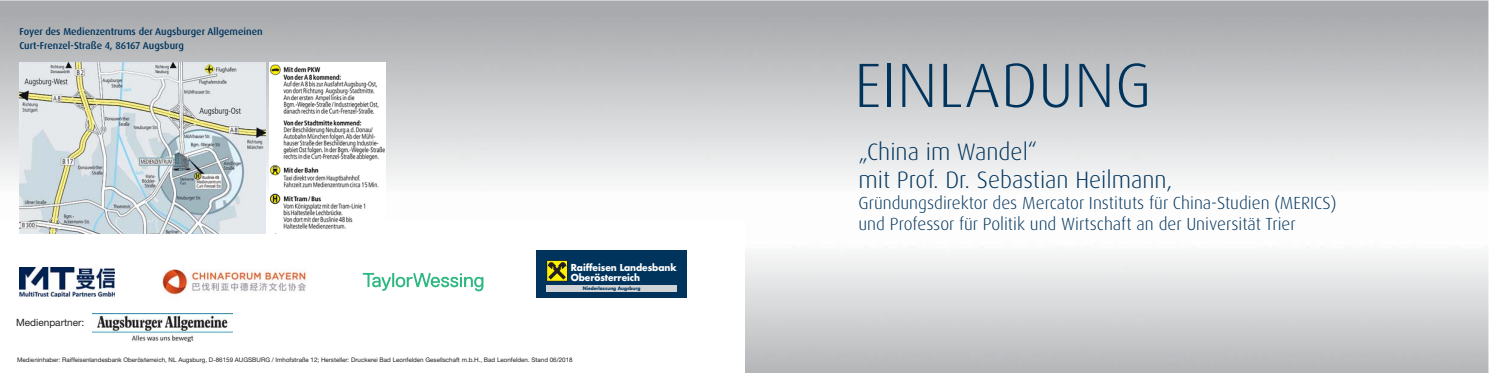
<style>
.page{position:relative;width:1489px;height:373px;background:#fff}
.page>*{position:absolute;margin:0;border:0;box-sizing:border-box;transform-origin:0 0}
.t1{font:300 62.5px "Dax Pro";letter-spacing:.01em;color:#00345d}
.t2{font:300 23.75px/28.5px "Dax Pro";color:#00345d}
.t3{font:300 17.5px/21px "Dax Pro";color:#00345d}
.t4{font:500 10px/13.8px "Dax Pro";color:#00345d}
.t5{font:10px "Helvetica Neue LT Pro";color:#231f20}
.t6{font:700 9.38px/9.4px "Futura LT Pro";letter-spacing:-.01em;color:#fff}
.t7{font:6.25px "Helvetica Neue LT Pro";color:#231f20}
.t8{font:700 4.62px "Futura";color:#00345d}
</style>
<div class="page">
<img style="left:0;top:0;width:1488px;height:372px">
<div style="left:0;top:219px;width:744px;height:153px;background:#fff"></div>
<img style="left:93px;top:313px;width:139px;height:28px">
<img style="left:19px;top:62px;width:246px;height:171px">
<img style="left:269px;top:62px;width:116px;height:167px">
<div style="left:537px;top:250px;width:150px;height:47px;background:#00345d"></div>
<svg style="left:546px;top:260px;width:22px;height:21px"></svg>
<svg style="left:547px;top:261px;width:20px;height:19px"></svg>
<svg style="left:548px;top:261px;width:18px;height:18px"></svg>
<div style="left:546px;top:285px;width:131px;height:6px;background:#d1d3d4"></div>
<img style="left:162px;top:269px;width:145px;height:27px">
<svg style="left:363px;top:273px;width:120px;height:18px"></svg>
<img style="left:20px;top:268px;width:95px;height:28px">
<h3 class="t4" style="left:19px;top:25px;width:245px">Foyer des Medienzentrums der Augsburger Allgemeinen<br>Curt-Frenzel-Straße 4, 86167 Augsburg</h3>
<h3 class="t5" style="left:16px;top:318px;width:69px">Medienpartner:</h3>
<h3 class="t6" style="left:571px;top:263px;width:107px">Raiffeisen Landesbank<br>Oberösterreich</h3>
<p class="t8" style="left:583px;top:286px;width:59px">Niederlassung Augsburg</p>
<p class="t7" style="left:17px;top:357px;width:557px">Medieninhaber: Raiffeisenlandesbank Oberösterreich, NL Augsburg, D-86159 AUGSBURG / Imhofstraße 12; Hersteller: Druckerei Bad Leonfelden Gesellschaft m.b.H., Bad Leonfelden. Stand 06/2018</p>
<h1 class="t1" style="left:854px;top:58px;width:299px">EINLADUNG</h1>
<h2 class="t2" style="left:858px;top:139px;width:315px">„China im Wandel“<br>mit Prof. Dr. Sebastian Heilmann,</h2>
<h3 class="t3" style="left:858px;top:194px;width:479px">Gründungsdirektor des Mercator Instituts für China-Studien (MERICS) und Professor für Politik und Wirtschaft an der Universität Trier</h3>
</div>
